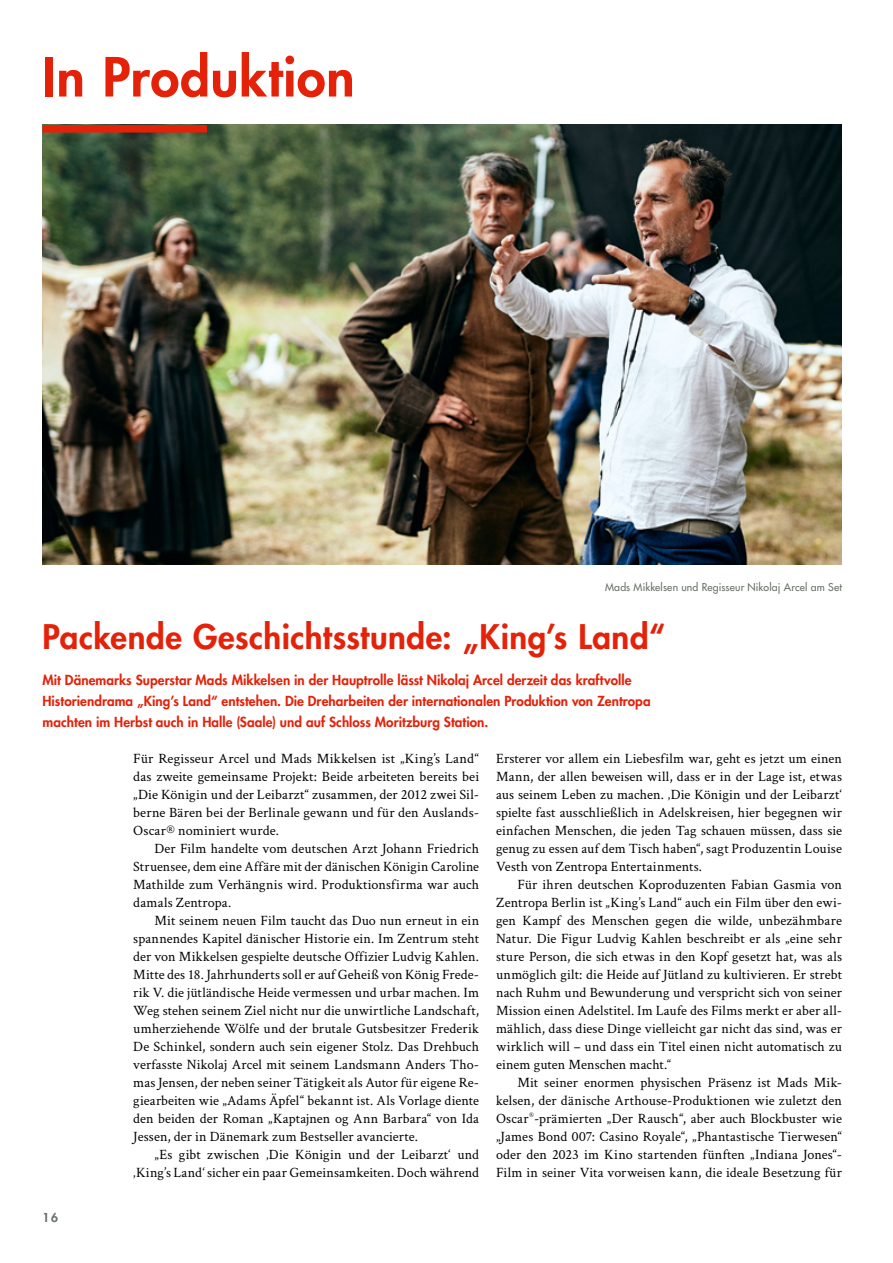
<style>
.page{position:relative;width:893px;height:1263px;background:#fff}
.page>*{position:absolute;margin:0;border:0;box-sizing:border-box;transform-origin:0 0}
._1_Rubrikenhead{font:800 52.5px "Futura Std";letter-spacing:.01em;color:#e4220a}
._3_Head_groß{font:800 33px "Futura Std";letter-spacing:.015em;color:#e4220a}
.Text_mit_Einzug{font:14.25px/18px "Crimson Text";letter-spacing:.01em;color:#000;text-align:justify}
.Text{font:14.25px/18px "Crimson Text";letter-spacing:.015em;color:#000;text-align:justify}
.Teaser_NEU{font:800 13.5px/21px "Futura Std";letter-spacing:.005em;color:#e4220a}
.t1{font:800 12px "Futura Std";color:#677168}
.BU{font:500 10.5px "Futura Std";letter-spacing:.02em;color:#677168}
</style>
<div class="page">
<img style="left:43px;top:124px;width:799px;height:441px">
<div style="left:43px;top:125px;width:164px;height:8px;background:#e4220a"></div>
<p class="_1_Rubrikenhead" style="left:43px;top:44px;width:314px">In Produktion</p>
<p class="BU" style="left:605px;top:581px;width:238px">Mads Mikkelsen und Regisseur Nikolaj Arcel am Set</p>
<p class="_3_Head_groß" style="left:43px;top:616px;width:624px">Packende Geschichtsstunde: „King’s Land“</p>
<p class="Teaser_NEU" style="left:43px;top:669px;width:610px">Mit Dänemarks Superstar Mads Mikkelsen in der Hauptrolle lässt Nikolaj Arcel derzeit das kraftvolle<br>Historiendrama „King’s Land“ entstehen. Die Dreharbeiten der internationalen Produktion von Zentropa machten im Herbst auch in Halle (Saale) und auf Schloss Moritzburg Station.</p>
<p class="t1" style="left:43px;top:1210px;width:17px">16</p>
<p class="Text" style="left:133px;top:748px;width:347px">Für Regisseur Arcel und Mads Mikkelsen ist „King’s Land“ das zweite gemeinsame Projekt: Beide arbeiteten bereits bei „Die Königin und der Leibarzt“ zusammen, der 2012 zwei Sil&shy;berne Bären bei der Berlinale gewann und für den Auslands-Oscar® nominiert wurde.</p>
<p class="Text_mit_Einzug" style="left:133px;top:838px;width:347px;text-indent:21px">Der Film handelte vom deutschen Arzt Johann Friedrich Struensee, dem eine Affäre mit der dänischen Königin Caroline Mathilde zum Verhängnis wird. Produktionsfirma war auch damals Zentropa.</p>
<p class="Text_mit_Einzug" style="left:133px;top:910px;width:347px;text-indent:21px">Mit seinem neuen Film taucht das Duo nun erneut in ein spannendes Kapitel dänischer Historie ein. Im Zentrum steht der von Mikkelsen gespielte deutsche Offizier Ludvig Kahlen.<br>Mitte des 18. Jahrhunderts soll er auf Geheiß von König Frede&shy;rik V. die jütländische Heide vermessen und urbar machen. Im Weg stehen seinem Ziel nicht nur die unwirtliche Landschaft, umherziehende Wölfe und der brutale Gutsbesitzer Frederik De Schinkel, sondern auch sein eigener Stolz. Das Drehbuch verfasste Nikolaj Arcel mit seinem Landsmann Anders Tho&shy;mas Jensen, der neben seiner Tätigkeit als Autor für eigene Re&shy;giearbeiten wie „Adams Äpfel“ bekannt ist. Als Vorlage diente den beiden der Roman „Kaptajnen og Ann Barbara“ von Ida Jessen, der in Dänemark zum Bestseller avancierte.</p>
<p class="Text_mit_Einzug" style="left:133px;top:1144px;width:347px;text-align:right">„Es gibt zwischen ‚Die Königin und der Leibarzt‘ und ‚King’s Land‘ sicher ein paar Gemeinsamkeiten. Doch während</p>
<p class="Text_mit_Einzug" style="left:496px;top:748px;width:347px">Ersterer vor allem ein Liebesfilm war, geht es jetzt um einen Mann, der allen beweisen will, dass er in der Lage ist, etwas aus seinem Leben zu machen. ‚Die Königin und der Leibarzt‘ spielte fast ausschließlich in Adelskreisen, hier begegnen wir einfachen Menschen, die jeden Tag schauen müssen, dass sie genug zu essen auf dem Tisch haben“, sagt Produzentin Louise Vesth von Zentropa Entertainments.</p>
<p class="Text_mit_Einzug" style="left:496px;top:874px;width:347px;text-indent:21px">Für ihren deutschen Koproduzenten Fabian Gasmia von Zentropa Berlin ist „King’s Land“ auch ein Film über den ewi&shy;gen Kampf des Menschen gegen die wilde, unbezähmbare Natur. Die Figur Ludvig Kahlen beschreibt er als „eine sehr sture Person, die sich etwas in den Kopf gesetzt hat, was als unmöglich gilt: die Heide auf Jütland zu kultivieren. Er strebt nach Ruhm und Bewunderung und verspricht sich von seiner Mission einen Adelstitel. Im Laufe des Films merkt er aber all&shy;mählich, dass diese Dinge vielleicht gar nicht das sind, was er wirklich will – und dass ein Titel einen nicht automatisch zu einem guten Menschen macht.“</p>
<p class="Text_mit_Einzug" style="left:496px;top:1072px;width:347px;text-indent:21px">Mit seiner enormen physischen Präsenz ist Mads Mik&shy;kelsen, der dänische Arthouse-Produktionen wie zuletzt den Oscar<sup>®</sup>-prämierten „Der Rausch“, aber auch Blockbuster wie „James Bond 007: Casino Royale“, „Phantastische Tierwesen“ oder den 2023 im Kino startenden fünften „Indiana Jones“- Film in seiner Vita vorweisen kann, die ideale Besetzung für</p>
</div>
